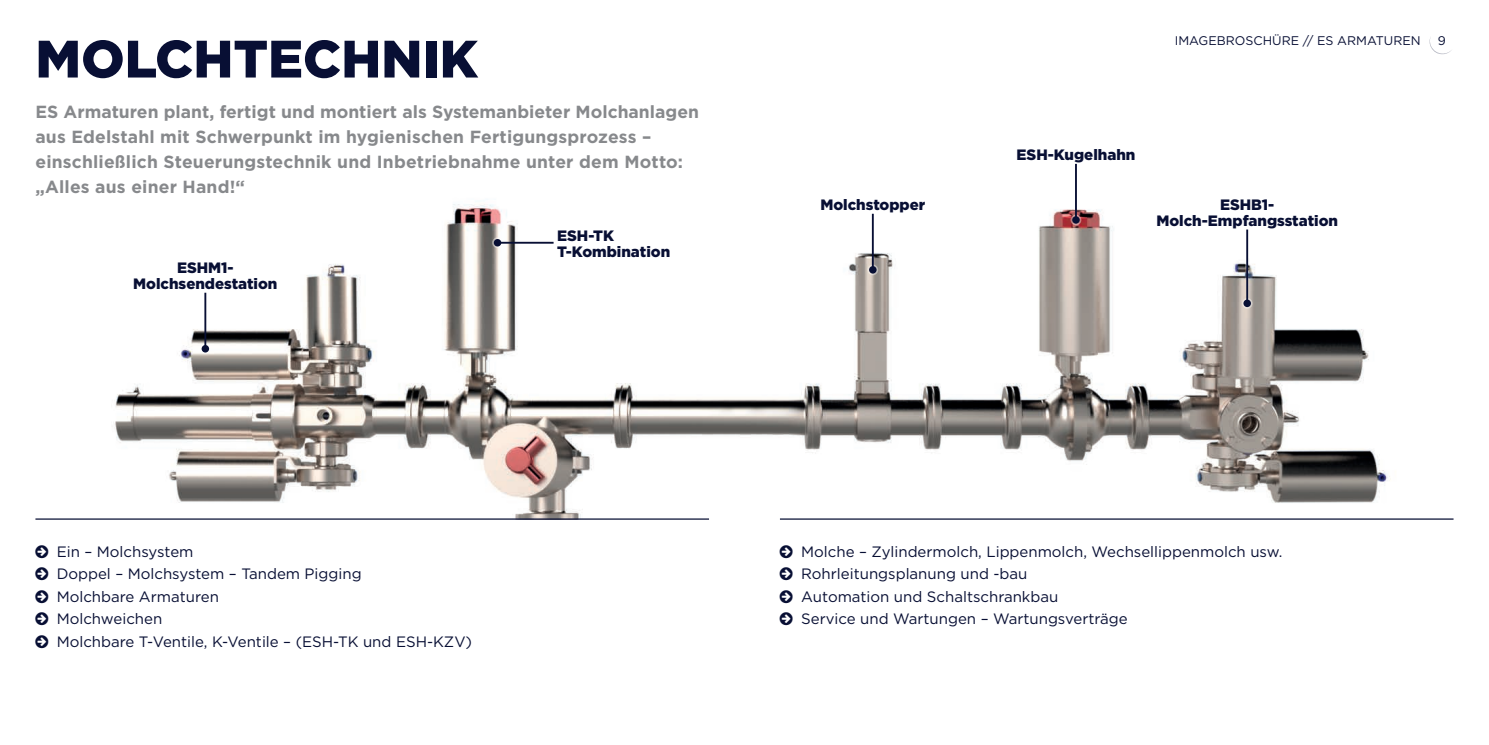
<style>
.page{position:relative;width:1489px;height:745px;background:#fff}
.page>*{position:absolute;margin:0;border:0;box-sizing:border-box;transform-origin:0 0}
.t1{font:900 52.5px "Gotham";color:#080f34}
.t2{font:700 17.5px/25px "Gotham";letter-spacing:.01em;color:#87898c}
.t3{font:15px/22.5px "Gotham";color:#080f34}
.t4{font:900 15px/15.8px "Gotham";color:#080f34;text-align:center}
.t5{font:12.5px "Gotham";color:#080f34}
</style>
<div class="page">
<img style="left:115px;top:166px;width:1275px;height:352px">
<hr style="left:35px;top:518px;width:674px;height:1px;background:#080f34">
<hr style="left:780px;top:518px;width:673px;height:1px;background:#080f34">
<svg style="left:1429px;top:37px;width:23px;height:17px"></svg>
<svg style="left:200px;top:343px;width:11px;height:11px"></svg>
<hr style="left:204px;top:292px;width:2px;height:56px;background:#080f34">
<div style="left:202px;top:345px;width:7px;height:7px;background:#080f34;border-radius:50%"></div>
<svg style="left:867px;top:264px;width:11px;height:11px"></svg>
<hr style="left:871px;top:214px;width:2px;height:56px;background:#080f34">
<div style="left:869px;top:266px;width:7px;height:7px;background:#080f34;border-radius:50%"></div>
<svg style="left:1070px;top:214px;width:11px;height:11px"></svg>
<hr style="left:1074px;top:164px;width:2px;height:56px;background:#080f34">
<div style="left:1072px;top:216px;width:7px;height:7px;background:#080f34;border-radius:50%"></div>
<svg style="left:1241px;top:298px;width:11px;height:10px"></svg>
<hr style="left:1246px;top:229px;width:1px;height:74px;background:#080f34">
<div style="left:1243px;top:299px;width:7px;height:8px;background:#080f34;border-radius:50%"></div>
<svg style="left:492px;top:237px;width:11px;height:11px"></svg>
<hr style="left:497px;top:242px;width:56px;height:1px;background:#080f34">
<div style="left:494px;top:239px;width:7px;height:7px;background:#080f34;border-radius:50%"></div>
<h1 class="t1" style="left:35px;top:23px;width:444px">MOLCHTECHNIK</h1>
<p class="t2" style="left:35px;top:99px;width:665px">ES Armaturen plant, fertigt und montiert als Systemanbieter Molchanlagen aus Edelstahl mit Schwerpunkt im hygienischen Fertigungsprozess – einschließlich Steuerungstechnik und Inbetriebnahme unter dem Motto: „Alles aus einer Hand!“</p>
<p class="t4" style="left:133px;top:260px;width:146px">ESHM1-<br>Molchsendestation</p>
<p class="t4" style="left:557px;top:227px;width:115px;text-align:left">ESH-TK<br>T-Kombination</p>
<p class="t4" style="left:820px;top:197px;width:106px">Molchstopper</p>
<p class="t5" style="left:1174px;top:33px;width:247px">IMAGEBROSCHÜRE // ES ARMATUREN</p>
<p class="t5" style="left:1437px;top:33px;width:10px">9</p>
<p class="t4" style="left:1016px;top:147px;width:120px">ESH-Kugelhahn</p>
<p class="t4" style="left:1156px;top:197px;width:183px">ESHB1-<br>Molch-Empfangsstation</p>
<p class="t3" style="left:57px;top:539px;width:417px">Ein – Molchsystem<br>Doppel – Molchsystem – Tandem Pigging<br>Molchbare Armaturen<br>Molchweichen<br>Molchbare T-Ventile, K-Ventile – (ESH-TK und ESH-KZV)</p>
<p class="t3" style="left:801px;top:539px;width:482px">Molche – Zylindermolch, Lippenmolch, Wechsellippenmolch usw.<br>Rohrleitungsplanung und -bau<br>Automation und Schaltschrankbau<br>Service und Wartungen – Wartungsverträge</p>
</div>
